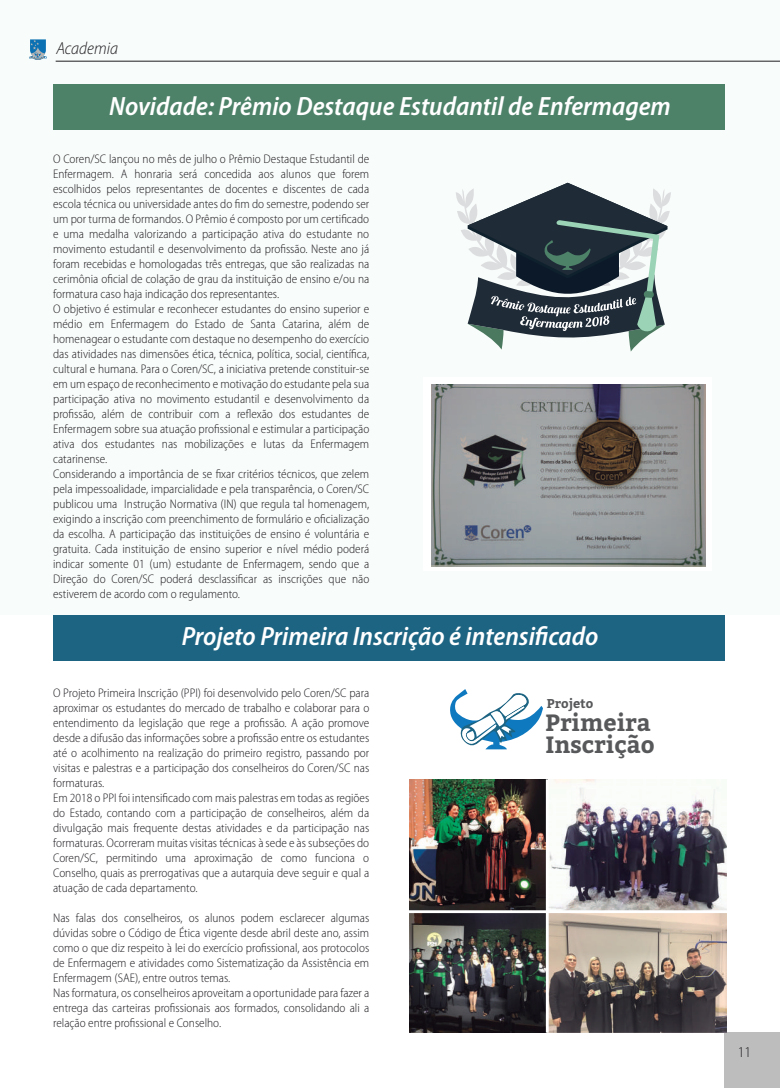
<style>
.page{position:relative;width:780px;height:1088px;background:#fff}
.page>*{position:absolute;margin:0;border:0;box-sizing:border-box;transform-origin:0 0}
.t1{font:italic 600 semi-condensed 26.5px "Myriad Pro";color:#fff}
.t2{font:700 23.5px/22.1px "Bitter";color:#57585a}
.t3{font:italic 300 semi-condensed 17.5px "Myriad Pro";color:#1f1c21}
.t4{font:300 semi-condensed 15px "Myriad Pro";color:#1f1c21}
.t5{font:700 12.75px "Bitter";color:#57585a}
.t6{font:300 semi-condensed 12.5px/15px "Myriad Pro";color:#1f1c21}
</style>
<div class="page">
<div style="left:0;top:0;width:780px;height:615px;background:#f8fcfa"></div>
<div style="left:53px;top:615px;width:671px;height:45px;background:#1d6483"></div>
<div style="left:53px;top:84px;width:671px;height:46px;background:#4d8269"></div>
<div style="left:724px;top:1032px;width:56px;height:56px;background:#bdbdbd"></div>
<hr style="left:56px;top:61px;width:724px;height:1px;background:#1f1c21">
<svg style="left:29px;top:39px;width:18px;height:21px"></svg>
<svg style="left:450px;top:689px;width:93px;height:60px"></svg>
<svg style="left:456px;top:183px;width:215px;height:168px"></svg>
<img style="left:409px;top:779px;width:317px;height:135px">
<img style="left:548px;top:913px;width:178px;height:119px">
<img style="left:409px;top:914px;width:137px;height:118px">
<hr style="left:546px;top:779px;width:2px;height:253px;background:#fff">
<hr style="left:406px;top:910px;width:323px;height:3px;background:#fff">
<div style="left:423px;top:377px;width:288px;height:193px;background:#fff"></div>
<img style="left:431px;top:384px;width:274px;height:183px">
<h3 class="t3" style="left:56px;top:39px;width:63px">Academia</h3>
<h1 class="t1" style="left:109px;top:91px;width:563px">Novidade: Prêmio Destaque Estudantil de Enfermagem</h1>
<p class="t6" style="left:53px;top:151px;width:318px">O Coren/SC lançou no mês de julho o Prêmio Destaque Estudantil de Enfermagem. A honraria será concedida aos alunos que forem escolhidos pelos representantes de docentes e discentes de cada escola técnica ou universidade antes do fim do semestre, podendo ser um por turma de formandos. O Prêmio é composto por um certificado e uma medalha valorizando a participação ativa do estudante no movimento estudantil e desenvolvimento da profissão. Neste ano já foram recebidas e homologadas três entregas, que são realizadas na cerimônia oficial de colação de grau da instituição de ensino e/ou na formatura caso haja indicação dos representantes.<br>O objetivo é estimular e reconhecer estudantes do ensino superior e médio em Enfermagem do Estado de Santa Catarina, além de homenagear o estudante com destaque no desempenho do exercício das atividades nas dimensões ética, técnica, política, social, científica, cultural e humana. Para o Coren/SC, a iniciativa pretende constituir-se em um espaço de reconhecimento e motivação do estudante pela sua participação ativa no movimento estudantil e desenvolvimento da profissão, além de contribuir com a reflexão dos estudantes de Enfermagem sobre sua atuação profissional e estimular a participação ativa dos estudantes nas mobilizações e lutas da Enfermagem catarinense.<br>Considerando a importância de se fixar critérios técnicos, que zelem pela impessoalidade, imparcialidade e pela transparência, o Coren/SC publicou uma Instrução Normativa (IN) que regula tal homenagem, exigindo a inscrição com preenchimento de formulário e oficialização da escolha. A participação das instituições de ensino é voluntária e gratuita. Cada instituição de ensino superior e nível médio poderá indicar somente 01 (um) estudante de Enfermagem, sendo que a Direção do Coren/SC poderá desclassificar as inscrições que não estiverem de acordo com o regulamento.</p>
<h1 class="t1" style="left:182px;top:622px;width:418px">Projeto Primeira Inscrição é intensificado</h1>
<p class="t6" style="left:53px;top:686px;width:318px">O Projeto Primeira Inscrição (PPI) foi desenvolvido pelo Coren/SC para aproximar os estudantes do mercado de trabalho e colaborar para o entendimento da legislação que rege a profissão. A ação promove desde a difusão das informações sobre a profissão entre os estudantes até o acolhimento na realização do primeiro registro, passando por visitas e palestras e a participação dos conselheiros do Coren/SC nas formaturas.<br>Em 2018 o PPI foi intensificado com mais palestras em todas as regiões do Estado, contando com a participação de conselheiros, além da divulgação mais frequente destas atividades e da participação nas formaturas. Ocorreram muitas visitas técnicas à sede e às subseções do Coren/SC, permitindo uma aproximação de como funciona o Conselho, quais as prerrogativas que a autarquia deve seguir e qual a atuação de cada departamento.</p>
<p class="t6" style="left:53px;top:911px;width:318px">Nas falas dos conselheiros, os alunos podem esclarecer algumas dúvidas sobre o Código de Ética vigente desde abril deste ano, assim como o que diz respeito à lei do exercício profissional, aos protocolos de Enfermagem e atividades como Sistematização da Assistência em Enfermagem (SAE), entre outros temas.<br>Nas formatura, os conselheiros aproveitam a oportunidade para fazer a entrega das carteiras profissionais aos formados, consolidando ali a relação entre profissional e Conselho.</p>
<p class="t5" style="left:547px;top:695px;width:48px">Projeto</p>
<h2 class="t2" style="left:545px;top:712px;width:111px">Primeira<br>Inscrição</h2>
<p class="t4" style="left:737px;top:1043px;width:15px">11</p>
</div>
